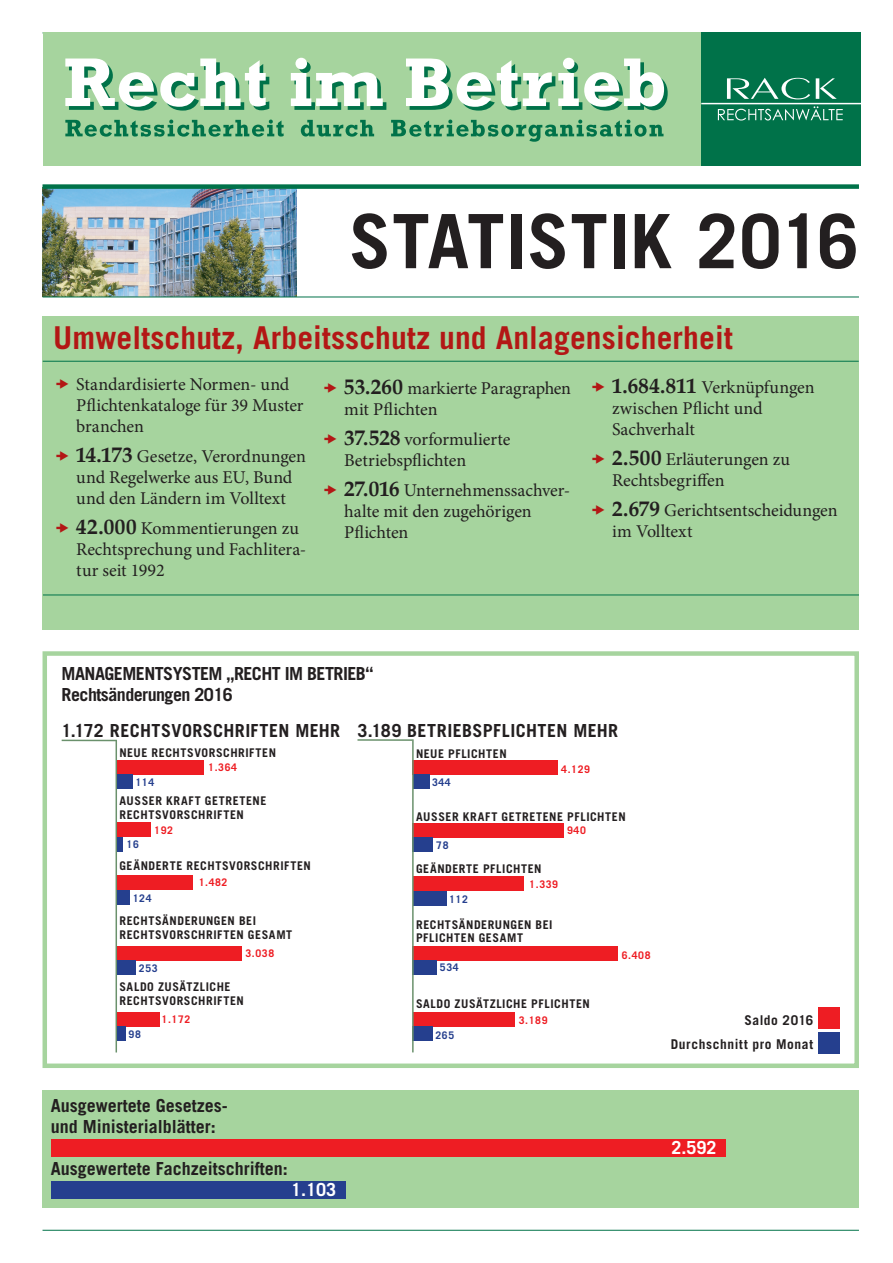
<style>
.page{position:relative;width:893px;height:1263px;background:#fff}
.page>*{position:absolute;margin:0;border:0;box-sizing:border-box;transform-origin:0 0}
.t1{font:700 75px "Trade Gothic";letter-spacing:.01em;color:#231f20}
.t2{font:700 31.5px "Trade Gothic";letter-spacing:.005em;color:#b31715}
.t3{font:18px/21px "Minion Pro";letter-spacing:-.005em;color:#231f20}
.t4{font:700 18px "Trade Gothic";color:#231f20}
.t5{font:700 18px "Trade Gothic";letter-spacing:.02em;color:#231f20}
.t6{font:700 18px "Trade Gothic";letter-spacing:-.03em;color:#231f20}
.t7{font:700 18px "Trade Gothic";color:#fff}
.t8{font:700 13.5px "Trade Gothic";letter-spacing:.045em;color:#231f20}
.t9{font:700 12px "Trade Gothic";letter-spacing:.045em;color:#231f20}
.t10{font:700 10.5px "Trade Gothic";letter-spacing:.06em;color:#ee1d23}
.t11{font:700 10.5px "Trade Gothic";letter-spacing:.06em;color:#253f8e}
.s1{font-family:"Book Antiqua";font-weight:700;font-size:21px}
</style>
<div class="page">
<img style="left:43px;top:189px;width:253px;height:107px">
<div style="left:42px;top:1090px;width:817px;height:118px;background:#a6d49e"></div>
<div style="left:43px;top:33px;width:659px;height:133px;background:#a6d49e"></div>
<svg style="left:65px;top:58px;width:603px;height:53px"></svg>
<svg style="left:65px;top:120px;width:598px;height:22px"></svg>
<div style="left:701px;top:33px;width:160px;height:133px;background:#007249"></div>
<hr style="left:701px;top:103px;width:160px;height:1px;background:#fff">
<svg style="left:727px;top:78px;width:110px;height:21px"></svg>
<svg style="left:718px;top:106px;width:125px;height:15px"></svg>
<div style="left:43px;top:184px;width:816px;height:5px;background:#007249"></div>
<div style="left:43px;top:316px;width:816px;height:313px;background:#a6d49e"></div>
<hr style="left:43px;top:361px;width:816px;height:1px;background:#007249">
<div style="left:43px;top:651px;width:816px;height:417px;background:#fff;border:4px solid #a6d49e"></div>
<div style="left:818px;top:1007px;width:22px;height:21px;background:#ee1d23"></div>
<div style="left:818px;top:1032px;width:22px;height:22px;background:#253f8e"></div>
<div style="left:116px;top:760px;width:88px;height:14px;background:#ee1d23"></div>
<div style="left:116px;top:774px;width:17px;height:15px;background:#253f8e"></div>
<div style="left:116px;top:823px;width:35px;height:14px;background:#ee1d23"></div>
<div style="left:116px;top:837px;width:7px;height:14px;background:#253f8e"></div>
<div style="left:116px;top:876px;width:76px;height:14px;background:#ee1d23"></div>
<div style="left:116px;top:890px;width:14px;height:14px;background:#253f8e"></div>
<div style="left:116px;top:946px;width:125px;height:14px;background:#ee1d23"></div>
<div style="left:116px;top:960px;width:20px;height:15px;background:#253f8e"></div>
<div style="left:116px;top:1012px;width:43px;height:14px;background:#ee1d23"></div>
<div style="left:116px;top:1026px;width:9px;height:14px;background:#253f8e"></div>
<hr style="left:116px;top:741px;width:1px;height:311px;background:#6a916c">
<hr style="left:62px;top:740px;width:55px;height:1px;background:#6a916c">
<div style="left:413px;top:760px;width:145px;height:15px;background:#ee1d23"></div>
<div style="left:413px;top:774px;width:16px;height:15px;background:#253f8e"></div>
<div style="left:413px;top:823px;width:151px;height:15px;background:#ee1d23"></div>
<div style="left:413px;top:837px;width:20px;height:15px;background:#253f8e"></div>
<div style="left:413px;top:876px;width:110px;height:15px;background:#ee1d23"></div>
<div style="left:413px;top:891px;width:33px;height:15px;background:#253f8e"></div>
<div style="left:413px;top:946px;width:205px;height:15px;background:#ee1d23"></div>
<div style="left:413px;top:960px;width:24px;height:15px;background:#253f8e"></div>
<div style="left:413px;top:1012px;width:101px;height:15px;background:#ee1d23"></div>
<div style="left:413px;top:1026px;width:20px;height:15px;background:#253f8e"></div>
<hr style="left:412px;top:741px;width:2px;height:311px;background:#6a916c">
<hr style="left:357px;top:739px;width:57px;height:2px;background:#6a916c">
<hr style="left:43px;top:1230px;width:816px;height:1px;background:#007249">
<div style="left:51px;top:1139px;width:675px;height:17px;background:#ee1d23"></div>
<div style="left:51px;top:1181px;width:295px;height:17px;background:#253f8e"></div>
<hr style="left:43px;top:297px;width:816px;height:1px;background:#007249">
<hr style="left:43px;top:595px;width:816px;height:1px;background:#007249">
<p class="t1" style="left:349px;top:195px;width:511px">STATISTIK 2016</p>
<p class="t2" style="left:53px;top:318px;width:681px">Umweltschutz, Arbeitsschutz und Anlagensicherheit</p>
<p class="t3" style="left:76px;top:374px;width:229px">Standardisierte Normen- und<br>Pflichtenkataloge für 39 Muster branchen</p>
<p class="t3" style="left:76px;top:446px;width:231px"><span class="s1">14.173</span> Gesetze, Verordnungen und Regelwerke aus EU, Bund und den Ländern im Volltext</p>
<p class="t3" style="left:76px;top:518px;width:232px"><span class="s1">42.000</span> Kommentierungen zu<br>Rechtsprechung und Fachlitera&shy;tur seit 1992</p>
<p class="t3" style="left:612px;top:377px;width:204px"><span class="s1">1.684.811</span> Verknüpfungen</p>
<p class="t3" style="left:612px;top:398px;width:152px">zwischen Pflicht und<br>Sachverhalt</p>
<p class="t3" style="left:612px;top:449px;width:179px"><span class="s1">2.500</span> Erläuterungen zu<br>Rechtsbegriffen</p>
<p class="t3" style="left:612px;top:500px;width:227px"><span class="s1">2.679</span> Gerichtsentscheidungen im Volltext</p>
<p class="t3" style="left:344px;top:377px;width:228px"><span class="s1">53.260</span> markierte Paragraphen mit Pflichten</p>
<p class="t3" style="left:344px;top:428px;width:168px"><span class="s1">37.528</span> vorformulierte</p>
<p class="t3" style="left:344px;top:449px;width:124px">Betriebspflichten</p>
<p class="t3" style="left:344px;top:479px;width:228px"><span class="s1">27.016</span> Unternehmenssachver&shy;halte mit den zugehörigen</p>
<p class="t3" style="left:344px;top:521px;width:66px">Pflichten</p>
<p class="t6" style="left:62px;top:663px;width:313px">MANAGEMENTSYSTEM „RECHT IM BETRIEB“</p>
<p class="t6" style="left:62px;top:684px;width:173px">Rechtsänderungen 2016</p>
<p class="t5" style="left:62px;top:720px;width:280px">1.172 RECHTSVORSCHRIFTEN MEHR</p>
<p class="t5" style="left:357px;top:720px;width:262px">3.189 BETRIEBSPFLICHTEN MEHR</p>
<p class="t9" style="left:119px;top:746px;width:158px">NEUE RECHTSVORSCHRIFTEN</p>
<p class="t9" style="left:119px;top:794px;width:149px">AUSSER KRAFT GETRETENE</p>
<p class="t9" style="left:119px;top:807px;width:126px">RECHTSVORSCHRIFTEN</p>
<p class="t10" style="left:208px;top:761px;width:30px">1.364</p>
<p class="t11" style="left:135px;top:776px;width:20px">114</p>
<p class="t9" style="left:416px;top:746px;width:92px">NEUE PFLICHTEN</p>
<p class="t11" style="left:432px;top:776px;width:20px">344</p>
<p class="t10" style="left:561px;top:762px;width:30px">4.129</p>
<p class="t9" style="left:416px;top:809px;width:211px">AUSSER KRAFT GETRETENE PFLICHTEN</p>
<p class="t10" style="left:154px;top:824px;width:20px">192</p>
<p class="t10" style="left:567px;top:824px;width:20px">940</p>
<p class="t11" style="left:127px;top:838px;width:14px">16</p>
<p class="t11" style="left:436px;top:839px;width:14px">78</p>
<p class="t9" style="left:119px;top:858px;width:193px">GEÄNDERTE RECHTSVORSCHRIFTEN</p>
<p class="t9" style="left:416px;top:862px;width:127px">GEÄNDERTE PFLICHTEN</p>
<p class="t10" style="left:199px;top:876px;width:30px">1.482</p>
<p class="t10" style="left:529px;top:877px;width:30px">1.339</p>
<p class="t11" style="left:133px;top:892px;width:20px">124</p>
<p class="t11" style="left:449px;top:893px;width:20px">112</p>
<p class="t9" style="left:119px;top:914px;width:138px">RECHTSÄNDERUNGEN BEI</p>
<p class="t9" style="left:119px;top:927px;width:174px">RECHTSVORSCHRIFTEN GESAMT</p>
<p class="t9" style="left:416px;top:917px;width:138px">RECHTSÄNDERUNGEN BEI</p>
<p class="t9" style="left:416px;top:931px;width:109px">PFLICHTEN GESAMT</p>
<p class="t10" style="left:245px;top:947px;width:30px">3.038</p>
<p class="t10" style="left:622px;top:948px;width:30px">6.408</p>
<p class="t11" style="left:139px;top:962px;width:20px">253</p>
<p class="t11" style="left:440px;top:961px;width:20px">534</p>
<p class="t9" style="left:119px;top:980px;width:113px">SALDO ZUSÄTZLICHE</p>
<p class="t9" style="left:119px;top:993px;width:126px">RECHTSVORSCHRIFTEN</p>
<p class="t9" style="left:416px;top:997px;width:175px">SALDO ZUSÄTZLICHE PFLICHTEN</p>
<p class="t11" style="left:129px;top:1028px;width:14px">98</p>
<p class="t10" style="left:162px;top:1013px;width:30px">1.172</p>
<p class="t11" style="left:435px;top:1028px;width:20px">265</p>
<p class="t10" style="left:519px;top:1013px;width:30px">3.189</p>
<p class="t8" style="left:744px;top:1011px;width:70px">Saldo 2016</p>
<p class="t8" style="left:671px;top:1035px;width:144px">Durchschnitt pro Monat</p>
<p class="t4" style="left:51px;top:1095px;width:178px">Ausgewertete Gesetzes-</p>
<p class="t4" style="left:51px;top:1116px;width:167px">und Ministerialblätter:</p>
<p class="t7" style="left:671px;top:1137px;width:47px">2.592</p>
<p class="t4" style="left:51px;top:1158px;width:239px">Ausgewertete Fachzeitschriften:</p>
<p class="t7" style="left:291px;top:1179px;width:47px">1.103</p>
</div>
